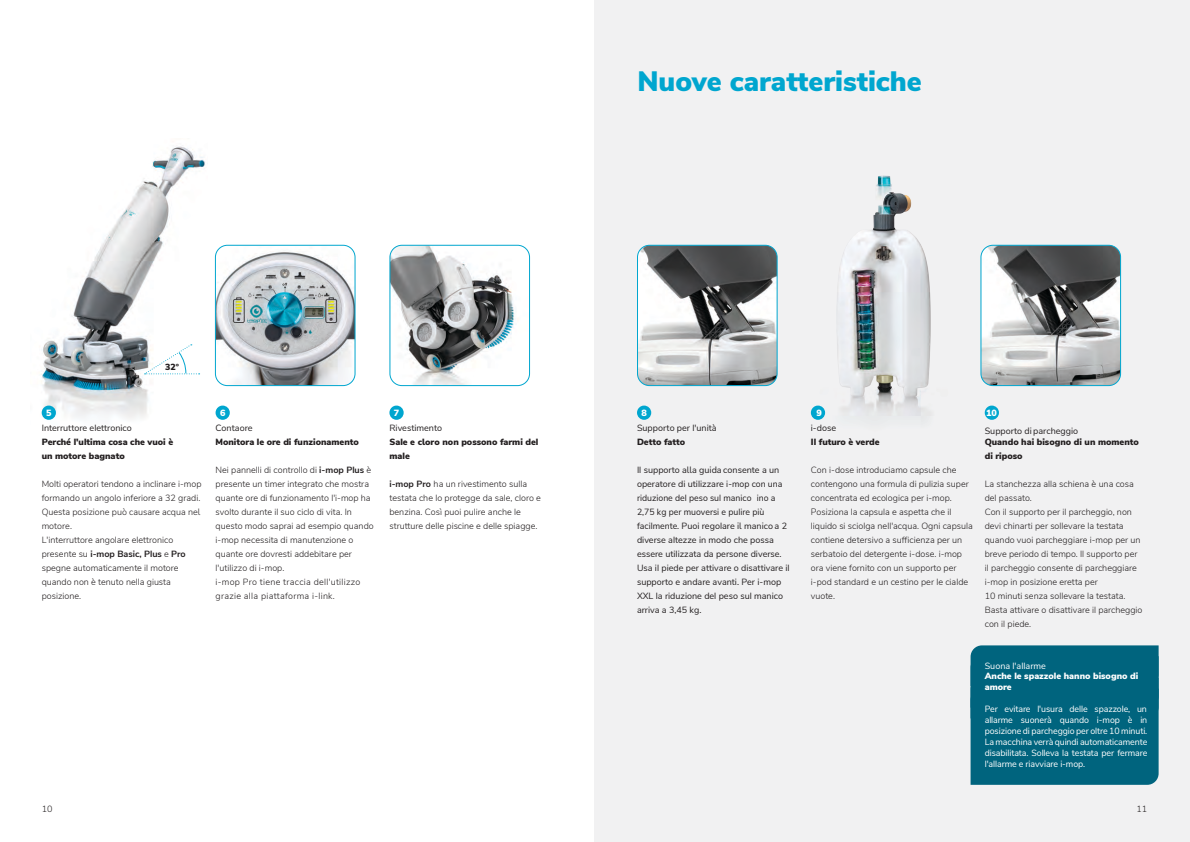
<style>
.page{position:relative;width:1190px;height:842px;background:#fff}
.page>*{position:absolute;margin:0;border:0;box-sizing:border-box;transform-origin:0 0}
.p_H1{font:900 28px "Nunito Sans";color:#00a6cf}
.p_quote{font:300 9px/14px "Nunito Sans";color:#231f20}
.p_caption-left{font:300 9px/14px "Nunito Sans";color:#231f20}
.p_caption-left-2{font:9px/14px "Nunito Sans";color:#231f20}
.p_caption-frames-tit{font:300 9px/14px "Nunito Sans";color:#231f20}
.p_quote-2{font:9px/11px "Nunito Sans";letter-spacing:-.01em;color:#fff;text-align:justify}
.p_caption-left-3{font:900 9px/14.1px "Nunito Sans";color:#231f20}
.p_quote-3{font:900 9px/10.8px "Nunito Sans";color:#231f20}
.p_quote-4{font:900 9px/10.8px "Nunito Sans";color:#fff}
.p_caption-frames-tit-2{font:900 9px/14.1px "Nunito Sans";color:#231f20}
.t1{font:900 8.9px "Nunito Sans";color:#231f20}
.s1{color:#fff}
.s2{font-weight:400}
.s3{font-weight:700}
.s4{font-weight:900;color:#fff}
.s5{font-weight:900}
.s6{font-style:inherit}
</style>
<div class="page">
<div style="left:594px;top:0;width:596px;height:842px;background:#f1f1f2"></div>
<img style="left:810px;top:175px;width:121px;height:244px">
<img style="left:837px;top:176px;width:93px;height:220px">
<svg style="left:637px;top:405px;width:14px;height:15px"></svg>
<svg style="left:811px;top:405px;width:14px;height:15px"></svg>
<div style="left:971px;top:645px;width:188px;height:140px;background:#00647e"></div>
<svg style="left:985px;top:405px;width:14px;height:15px"></svg>
<img style="left:637px;top:245px;width:139px;height:139px">
<div style="left:637px;top:245px;width:141px;height:141px;border:1px solid #00a6cf;border-radius:12px"></div>
<img style="left:982px;top:245px;width:139px;height:140px">
<div style="left:980px;top:245px;width:141px;height:141px;border:1px solid #00a6cf;border-radius:12px"></div>
<img style="left:40px;top:146px;width:165px;height:273px">
<svg style="left:144px;top:344px;width:56px;height:30px"></svg>
<svg style="left:42px;top:405px;width:14px;height:15px"></svg>
<svg style="left:216px;top:405px;width:14px;height:15px"></svg>
<svg style="left:389px;top:405px;width:15px;height:15px"></svg>
<img style="left:215px;top:245px;width:139px;height:140px">
<div style="left:215px;top:245px;width:141px;height:141px;border:1px solid #00a6cf;border-radius:12px"></div>
<img style="left:391px;top:245px;width:139px;height:140px">
<div style="left:389px;top:245px;width:141px;height:141px;border:1px solid #00a6cf;border-radius:12px"></div>
<p class="p_H1" style="left:637px;top:60px;width:286px">Nuove caratteristiche</p>
<p class="t1" style="left:165px;top:360px;width:15px">32°</p>
<p class="p_caption-left-3" style="left:42px;top:406px;width:133px;text-indent:4px"><span class="s1">5<br></span><span class="s2">Interruttore elettronico<br></span>Perché l'ultima cosa che vuoi è un motore bagnato</p>
<p class="p_caption-left" style="left:42px;top:476px;width:161px">Molti operatori tendono a inclinare i-mop formando un angolo inferiore a 32 gradi.<br>Questa posizione può causare acqua nel motore.<br>L'interruttore angolare elettronico presente su <span class="s3">i-mop Basic, Plus</span> e <span class="s3">Pro </span>spegne automaticamente il motore quando non è tenuto nella giusta posizione.</p>
<p class="p_caption-frames-tit-2" style="left:216px;top:406px;width:145px;text-indent:4px"><span class="s1">6<br></span><span class="s2">Contaore<br></span>Monitora le ore di funzionamento</p>
<p class="p_caption-frames-tit" style="left:216px;top:462px;width:160px">Nei pannelli di controllo di <span class="s3">i-mop Plus</span> è presente un timer integrato che mostra quante ore di funzionamento l'i-mop ha svolto durante il suo ciclo di vita. In questo modo saprai ad esempio quando i-mop necessita di manutenzione o quante ore dovresti addebitare per l'utilizzo di i-mop.<br>i-mop Pro tiene traccia dell'utilizzo grazie alla piattaforma i-link.</p>
<p class="p_caption-left-3" style="left:389px;top:406px;width:151px;text-indent:4px"><span class="s1">7<br></span><span class="s2">Rivestimento<br></span>Sale e cloro non possono farmi del male</p>
<p class="p_caption-left" style="left:389px;top:476px;width:153px"><span class="s3">i-mop Pro</span> ha un rivestimento sulla testata che lo protegge da sale, cloro e benzina. Così puoi pulire anche le strutture delle piscine e delle spiagge.</p>
<p class="p_caption-left-2" style="left:637px;top:406px;width:81px;text-indent:4px"><span class="s4">8<br></span>Supporto per l'unità<br><span class="s5">Detto fatto</span></p>
<p class="p_caption-left-2" style="left:637px;top:462px;width:154px">Il supporto <span class="s6">alla guida</span> consente a un operatore di utilizzare i-mop con una riduzione del peso sul manico ino a 2,75 kg per muoversi e pulire più facilmente. Puoi regolare <span class="s6">il manico</span> a 2 diverse altezze in modo che possa essere utilizzata da persone diverse.<br>Usa il piede per attivare o disattivare il supporto e andare avanti. Per i-mop XXL la riduzione del peso sul manico arriva a 3,45 kg.</p>
<p class="p_quote-4" style="left:816px;top:407px;width:7px">9</p>
<p class="p_caption-left-3" style="left:811px;top:420px;width:70px"><span class="s2">i-dose<br></span>Il futuro è verde</p>
<p class="p_quote" style="left:811px;top:462px;width:163px">Con i-dose introduciamo capsule che contengono una formula di pulizia super concentrata ed ecologica per i-mop.<br>Posiziona la capsula e aspetta che il liquido si sciolga nell'acqua. Ogni capsula contiene detersivo a sufficienza per un serbatoio del detergente i-dose. i-mop ora viene fornito con un supporto per i-pod standard e un cestino per le cialde vuote.</p>
<p class="p_quote-4" style="left:986px;top:407px;width:12px">10</p>
<p class="p_quote-3" style="left:985px;top:425px;width:156px"><span class="s2">Supporto di</span> <span class="s2">parcheggio<br></span>Quando hai bisogno di un momento</p>
<p class="p_quote-3" style="left:985px;top:450px;width:39px">di riposo</p>
<p class="p_quote" style="left:985px;top:476px;width:159px">La stanchezza alla schiena è una cosa del passato.<br>Con il supporto per il parcheggio, non devi chinarti per sollevare la testata quando vuoi parcheggiare i-mop per un breve periodo di tempo. Il supporto per il parcheggio consente di parcheggiare i-mop in posizione eretta per<br>10 minuti senza sollevare la testata.<br>Basta attivare o disattivare il parcheggio con il piede.</p>
<p class="p_quote-4" style="left:985px;top:660px;width:155px"><span class="s2">Suona l'allarme<br></span>Anche le spazzole hanno bisogno di amore</p>
<p class="p_quote-2" style="left:985px;top:702px;width:164px">Per evitare l'usura delle spazzole, un allarme suonerà quando i-mop è in posizione di parcheggio per oltre 10 minuti.<br>La macchina verrà quindi automaticamente disabilitata. Solleva la testata per fermare l'allarme e riavviare i-mop.</p>
<p class="p_quote" style="left:42px;top:801px;width:12px">10</p>
<p class="p_quote" style="left:1136px;top:801px;width:12px">11</p>
</div>
